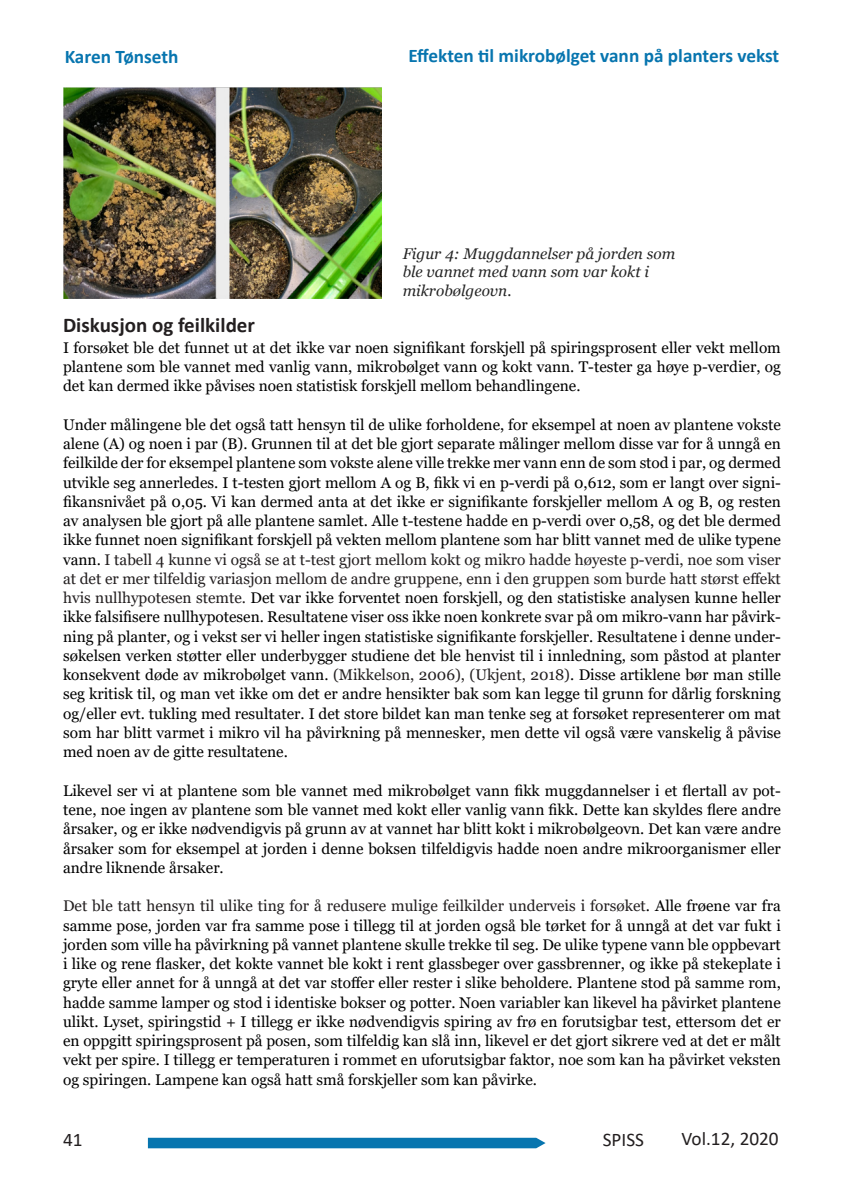
<style>
.page{position:relative;width:844px;height:1191px;background:#fff}
.page>*{position:absolute;margin:0;border:0;box-sizing:border-box;transform-origin:0 0}
.Mellomtittel_1{font:700 21px "Calibri";color:#231f20}
.Topptekst{font:700 19.25px "Calibri";color:#0775af}
.t1{font:19.25px "Calibri";color:#231f20}
.Brødtekst_1{font:15.4px/19.2px "Georgia";color:#000;text-align:justify}
.t2{font:italic 15.4px/18.6px "Georgia";color:#252525}
.s1{color:#231f20}
</style>
<div class="page">
<svg style="left:148px;top:1137px;width:397px;height:11px;background:#1a7fb5"></svg>
<img style="left:64px;top:88px;width:317px;height:210px">
<p class="Topptekst" style="left:65px;top:43px;width:115px">Karen Tønseth</p>
<p class="Topptekst" style="left:408px;top:42px;width:372px">Effekten til mikrobølget vann på planters vekst</p>
<p class="t2" style="left:402px;top:244px;width:274px">Figur 4: Muggdannelser på jorden som ble vannet med vann som var kokt i mikrobølgeovn.</p>
<p class="Mellomtittel_1" style="left:63px;top:310px;width:193px">Diskusjon og feilkilder</p>
<p class="Brødtekst_1" style="left:63px;top:338px;width:719px">I forsøket ble det funnet ut at det ikke var noen signifikant forskjell på spiringsprosent eller vekt mellom plantene som ble vannet med vanlig vann, mikrobølget vann og kokt vann. T-tester ga høye p-verdier, og det kan dermed ikke påvises noen statistisk forskjell mellom behandlingene.</p>
<p class="Brødtekst_1" style="left:63px;top:415px;width:719px">Under målingene ble det også tatt hensyn til de ulike forholdene, for eksempel at noen av plantene vokste alene (A) og noen i par (B). Grunnen til at det ble gjort separate målinger mellom disse var for å unngå en feilkilde der for eksempel plantene som vokste alene ville trekke mer vann enn de som stod i par, og dermed utvikle seg annerledes. I t-testen gjort mellom A og B, fikk vi en p-verdi på 0,612, som er langt over signi&shy;fikansnivået på 0,05. Vi kan dermed anta at det ikke er signifikante forskjeller mellom A og B, og resten av analysen ble gjort på alle plantene samlet. Alle t-testene hadde en p-verdi over 0,58, og det ble dermed ikke funnet noen signifikant forskjell på vekten mellom plantene som har blitt vannet med de ulike typene vann. <span class="s1">I tabell 4 kunne vi også se at t-test gjort mellom kokt og mikro hadde høyeste p-verdi, noe som viser at det er mer tilfeldig variasjon mellom de andre gruppene, enn i den gruppen som burde hatt størst effekt hvis nullhypotesen stemte.</span> Det var ikke forventet noen forskjell, og den statistiske analysen kunne heller ikke falsifisere nullhypotesen. Resultatene viser oss ikke noen konkrete svar på om mikro-vann har påvirk&shy;ning på planter, og i vekst ser vi heller ingen statistiske signifikante forskjeller. Resultatene i denne under&shy;søkelsen verken støtter eller underbygger studiene det ble henvist til i innledning, som påstod at planter konsekvent døde av mikrobølget vann. <span class="s1">(Mikkelson, 2006), (Ukjent, 2018)</span>. Disse artiklene bør man stille seg kritisk til, og man vet ikke om det er andre hensikter bak som kan legge til grunn for dårlig forskning og/eller evt. tukling med resultater. I det store bildet kan man tenke seg at forsøket representerer om mat som har blitt varmet i mikro vil ha påvirkning på mennesker, men dette vil også være vanskelig å påvise med noen av de gitte resultatene.</p>
<p class="Brødtekst_1" style="left:63px;top:781px;width:719px">Likevel ser vi at plantene som ble vannet med mikrobølget vann fikk muggdannelser i et flertall av pot&shy;tene, noe ingen av plantene som ble vannet med kokt eller vanlig vann fikk. Dette kan skyldes flere andre årsaker, og er ikke nødvendigvis på grunn av at vannet har blitt kokt i mikrobølgeovn. Det kan være andre årsaker som for eksempel at jorden i denne boksen tilfeldigvis hadde noen andre mikroorganismer eller andre liknende årsaker.</p>
<p class="Brødtekst_1" style="left:63px;top:896px;width:719px"><span class="s1">Det ble tatt hensyn til ulike ting for å redusere mulige feilkilder underveis i forsøket</span>. Alle frøene var fra samme pose, jorden var fra samme pose i tillegg til at jorden også ble tørket for å unngå at det var fukt i jorden som ville ha påvirkning på vannet plantene skulle trekke til seg. De ulike typene vann ble oppbevart i like og rene flasker, det kokte vannet ble kokt i rent glassbeger over gassbrenner, og ikke på stekeplate i gryte eller annet for å unngå at det var stoffer eller rester i slike beholdere. Plantene stod på samme rom, hadde samme lamper og stod i identiske bokser og potter. Noen variabler kan likevel ha påvirket plantene ulikt. Lyset, spiringstid + I tillegg er ikke nødvendigvis spiring av frø en forutsigbar test, ettersom det er en oppgitt spiringsprosent på posen, som tilfeldig kan slå inn, likevel er det gjort sikrere ved at det er målt vekt per spire. I tillegg er temperaturen i rommet en uforutsigbar faktor, noe som kan ha påvirket veksten og spiringen. Lampene kan også hatt små forskjeller som kan påvirke.</p>
<p class="t1" style="left:63px;top:1126px;width:21px">41</p>
<p class="t1" style="left:602px;top:1126px;width:43px">SPISS</p>
<p class="t1" style="left:681px;top:1125px;width:99px">Vol.12, 2020</p>
</div>
